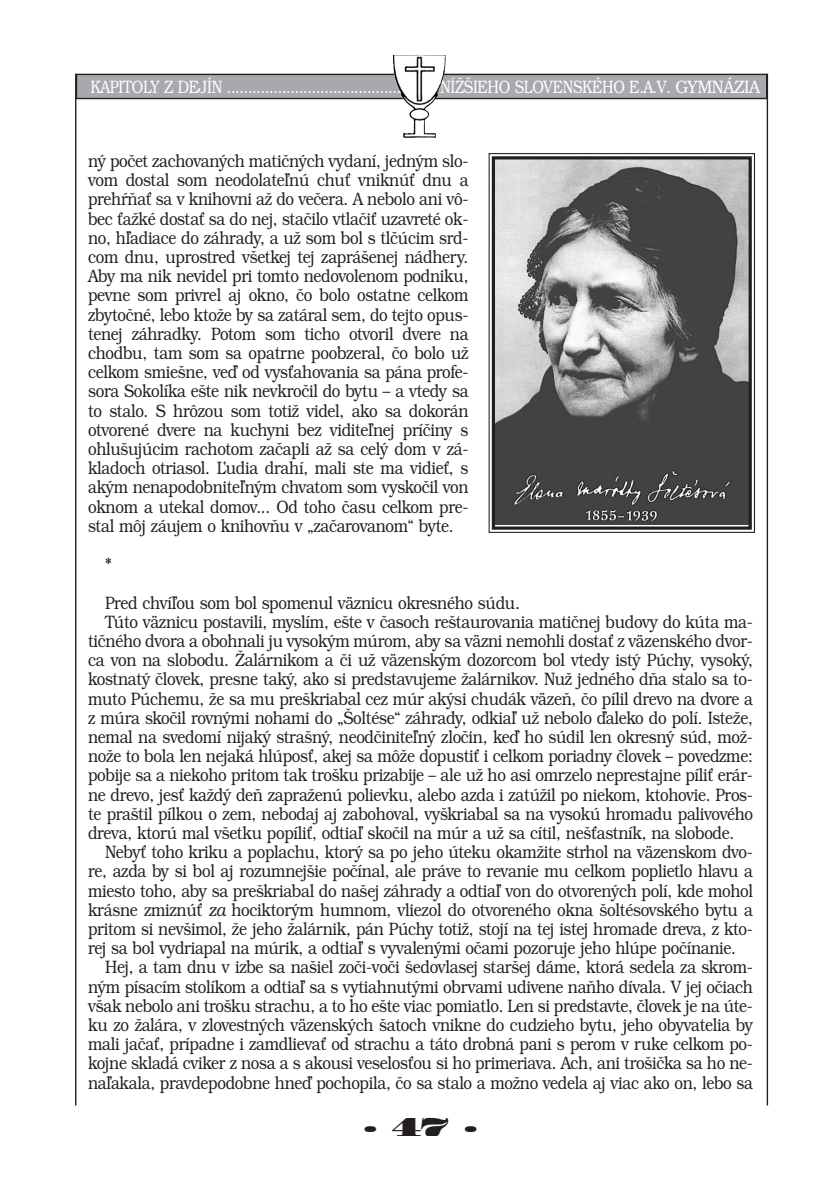
<style>
.page{position:relative;width:840px;height:1190px;background:#fff}
.page>*{position:absolute;margin:0;border:0;box-sizing:border-box;transform-origin:0 0}
.t1{font:24px "Madrone";color:#231f20}
.t2{font:300 18px/19.2px "Bookman Itc LCE";letter-spacing:-.02em;color:#231f20;text-align:justify;scale:.85 1}
.t3{font:300 18px "Bookman Itc LCE";letter-spacing:-.025em;color:#fff;scale:.8 1}
.s1{font-style:italic}
</style>
<div class="page">
<div style="left:76px;top:74px;width:691px;height:25px;background:#a8a9ad"></div>
<div style="left:76px;top:74px;width:691px;height:25px;border:1px solid #231f20"></div>
<hr style="left:75px;top:74px;width:1px;height:1032px;background:#231f20">
<hr style="left:767px;top:74px;width:1px;height:1032px;background:#231f20">
<img style="left:401px;top:55px;width:45px;height:83px">
<img style="left:496px;top:160px;width:252px;height:365px">
<div style="left:489px;top:153px;width:266px;height:380px;border:1px solid #231f20"></div>
<div style="left:492px;top:156px;width:260px;height:374px;border:3px solid #231f20"></div>
<p class="t3" style="left:90px;top:80px;width:839px">KAPITOLY Z DEJÍN ................................................ NÍŽŠIEHO SLOVENSKÉHO E.A.V. GYMNÁZIA</p>
<p class="t2" style="left:88px;top:153px;width:449px">ný počet zachovaných matičných vydaní, jedným slo&shy;vom dostal som neodolateľnú chuť vniknúť dnu a prehŕňať sa v knihovni až do večera. A nebolo ani vô&shy;bec ťažké dostať sa do nej, stačilo vtlačiť uzavreté ok&shy;no, hľadiace do záhrady, a už som bol s tlčúcim srd&shy;com dnu, uprostred všetkej tej zaprášenej nádhery.<br>Aby ma nik nevidel pri tomto nedovolenom podniku, pevne som privrel aj okno, čo bolo ostatne celkom zbytočné, lebo ktože by sa zatáral sem, do tejto opus&shy;tenej záhradky. Potom som ticho otvoril dvere na chodbu, tam som sa opatrne poobzeral, čo bolo už celkom smiešne, veď od vysťahovania sa pána profe&shy;sora Sokolíka ešte nik nevkročil do bytu – a vtedy sa to stalo. S hrôzou som totiž videl, ako sa dokorán otvorené dvere na kuchyni bez viditeľnej príčiny s ohlušujúcim rachotom začapli až sa celý dom v zá&shy;kladoch otriasol. Ľudia drahí, mali ste ma vidieť, s akým nenapodobniteľným chvatom som vyskočil von oknom a utekal domov... Od toho času celkom pre&shy;stal môj záujem o knihovňu v „začarovanom“ byte.</p>
<p class="t2" style="left:105px;top:547px;width:490px;line-height:38.4px">*<br>Pred chvíľou som bol spomenul väznicu okresného súdu.</p>
<p class="t2" style="left:88px;top:614px;width:784px;text-indent:17px">Túto väznicu postavili, myslím, ešte v časoch reštaurovania matičnej budovy do kúta ma&shy;tičného dvora a obohnali ju vysokým múrom, aby sa väzni nemohli dostať z väzenského dvor&shy;ca von na slobodu. Žalárnikom a či už väzenským dozorcom bol vtedy istý Púchy, vysoký, kostnatý človek, presne taký, ako si predstavujeme žalárnikov. Nuž jedného dňa stalo sa to&shy;muto Púchemu, že sa mu preškriabal cez múr akýsi chudák väzeň, čo pílil drevo na dvore a z múra skočil rovnými nohami do „Šoltése“ záhrady, odkiaľ už nebolo ďaleko do polí. Isteže, nemal na svedomí nijaký strašný, neodčiniteľný zločin, keď ho súdil len okresný súd, mož&shy;nože to bola len nejaká hlúposť, akej sa môže dopustiť i celkom poriadny človek – povedzme: pobije sa a niekoho pritom tak trošku prizabije – ale už ho asi omrzelo neprestajne píliť erár&shy;ne drevo, jesť každý deň zapraženú polievku, alebo azda i zatúžil po niekom, ktohovie. Pros&shy;te praštil pílkou o zem, nebodaj aj zabohoval, vyškriabal sa na vysokú hromadu palivového dreva, ktorú mal všetku popíliť, odtiaľ skočil na múr a už sa cítil, nešťastník, na slobode.</p>
<p class="t2" style="left:105px;top:844px;width:764px">Nebyť toho kriku a poplachu, ktorý sa po jeho úteku okamžite strhol na väzenskom dvo-</p>
<p class="t2" style="left:88px;top:864px;width:784px">re, azda by si bol aj rozumnejšie počínal, ale práve to revanie mu celkom poplietlo hlavu a</p>
<p class="t2" style="left:88px;top:883px;width:784px">miesto toho, aby sa preškriabal do našej záhrady a odtiaľ von do otvorených polí, kde mohol</p>
<p class="t2" style="left:88px;top:902px;width:784px">krásne zmiznúť <span class="s1">za</span> hociktorým humnom, vliezol do otvoreného okna šoltésovského bytu a</p>
<p class="t2" style="left:88px;top:921px;width:784px">pritom si nevšimol, že jeho žalárnik, pán Púchy totiž, stojí na tej istej hromade dreva, z kto-</p>
<p class="t2" style="left:88px;top:940px;width:764px">rej sa bol vydriapal na múrik, a odtiaľ s vyvalenými očami pozoruje jeho hlúpe počínanie.</p>
<p class="t2" style="left:105px;top:960px;width:764px">Hej, a tam dnu v izbe sa našiel zoči-voči šedovlasej staršej dáme, ktorá sedela za skrom-</p>
<p class="t2" style="left:88px;top:979px;width:784px">ným písacím stolíkom a odtiaľ sa s vytiahnutými obrvami udivene naňho dívala. V jej očiach</p>
<p class="t2" style="left:88px;top:998px;width:784px">však nebolo ani trošku strachu, a to ho ešte viac pomiatlo. Len si predstavte, človek je na úte-</p>
<p class="t2" style="left:88px;top:1017px;width:784px">ku zo žalára, v zlovestných väzenských šatoch vnikne do cudzieho bytu, jeho obyvatelia by</p>
<p class="t2" style="left:88px;top:1036px;width:784px">mali jačať, prípadne i zamdlievať od strachu a táto drobná pani s perom v ruke celkom po-</p>
<p class="t2" style="left:88px;top:1056px;width:784px">kojne skladá cviker z nosa a s akousi veselosťou si ho primeriava. Ach, ani trošička sa ho ne-</p>
<p class="t2" style="left:88px;top:1075px;width:784px">naľakala, pravdepodobne hneď pochopila, čo sa stalo a možno vedela aj viac ako on, lebo sa</p>
<h1 class="t1" style="left:363px;top:1116px;width:116px">.47.</h1>
</div>
